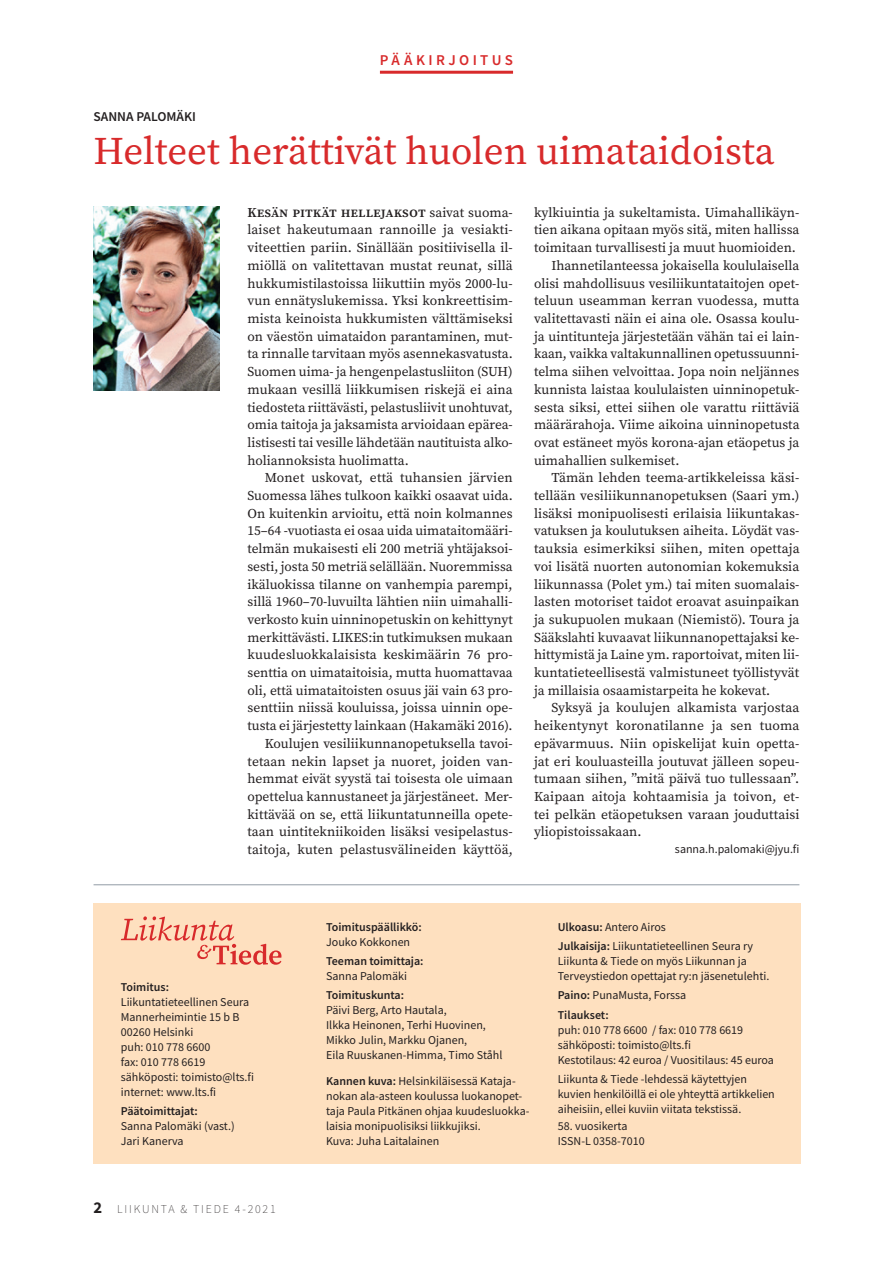
<style>
.page{position:relative;width:893px;height:1263px;background:#fff}
.page>*{position:absolute;margin:0;border:0;box-sizing:border-box;transform-origin:0 0}
.Otsikko_II{font:39px "Source Serif Pro";color:#d82a2b}
.t1{font:700 16.5px "Source Sans Pro";color:#231f20}
.palstaotsikko{font:600 15px "Source Sans Pro";letter-spacing:.225em;color:#d82a2b}
.P_leipis{font:13.5px/17.7px "Source Serif Pro";color:#231f20;text-align:justify}
.P_leipis_1{font:13.5px/17.7px "Source Serif Pro";color:#231f20;text-align:justify}
.krijoittaja_lopussa{font:600 13.5px "Source Sans Pro";color:#231f20}
.apinalaatikko{font:12px/15px "Source Sans Pro";color:#231f20}
.apinalaatikko-2{font:600 12px/15px "Source Sans Pro";letter-spacing:-.07em;color:#231f20}
.loppukredut{font:12px "Source Sans Pro";color:#231f20}
.t2{font:200 12px "Source Sans Pro";letter-spacing:.15em;color:#231f20}
.s1{font-weight:600}
.s2{font-weight:400}
</style>
<div class="page">
<div style="left:94px;top:903px;width:707px;height:260px;background:#fee0bf"></div>
<svg style="left:121px;top:916px;width:160px;height:49px"></svg>
<hr style="left:380px;top:71px;width:133px;height:3px;background:#d82a2b">
<hr style="left:94px;top:884px;width:705px;height:1px;background:#9ea7af">
<img style="left:94px;top:207px;width:125px;height:183px">
<h1 class="palstaotsikko" style="left:380px;top:50px;width:135px">PÄÄKIRJOITUS</h1>
<p class="krijoittaja_lopussa" style="left:94px;top:107px;width:104px">SANNA PALOMÄKI</p>
<h2 class="Otsikko_II" style="left:94px;top:125px;width:682px">Helteet herättivät huolen uimataidoista</h2>
<p class="P_leipis_1" style="left:247px;top:203px;width:267px"><span class="s1">Kesän pitkät hellejaksot</span> saivat suoma&shy;laiset hakeutumaan rannoille ja vesiakti&shy;viteettien pariin. Sinällään positiivisella il&shy;miöllä on valitettavan mustat reunat, sillä hukkumistilastoissa liikuttiin myös 2000-lu&shy;vun ennätyslukemissa. Yksi konkreettisim&shy;mista keinoista hukkumisten välttämiseksi on väestön uimataidon parantaminen, mut&shy;ta rinnalle tarvitaan myös asennekasvatusta.<br>Suomen uima- ja hengenpelastusliiton (SUH) mukaan vesillä liikkumisen riskejä ei aina tiedosteta riittävästi, pelastusliivit unohtuvat, omia taitoja ja jaksamista arvioidaan epärea&shy;listisesti tai vesille lähdetään nautituista alko&shy;holiannoksista huolimatta.</p>
<p class="P_leipis" style="left:247px;top:469px;width:267px;text-indent:17px">Monet uskovat, että tuhansien järvien Suomessa lähes tulkoon kaikki osaavat uida.<br>On kuitenkin arvioitu, että noin kolmannes 15–64 -vuotiasta ei osaa uida uimataitomääri&shy;telmän mukaisesti eli 200 metriä yhtäjaksoi&shy;sesti, josta 50 metriä selällään. Nuoremmissa ikäluokissa tilanne on vanhempia parempi, sillä 1960–70-luvuilta lähtien niin uimahalli&shy;verkosto kuin uinninopetuskin on kehittynyt merkittävästi. LIKES:in tutkimuksen mukaan kuudesluokkalaisista keskimäärin 76 pro&shy;senttia on uimataitoisia, mutta huomattavaa oli, että uimataitoisten osuus jäi vain 63 pro&shy;senttiin niissä kouluissa, joissa uinnin ope&shy;tusta ei järjestetty lainkaan (Hakamäki 2016).</p>
<p class="P_leipis" style="left:247px;top:734px;width:267px;text-indent:17px">Koulujen vesiliikunnanopetuksella tavoi&shy;tetaan nekin lapset ja nuoret, joiden van&shy;hemmat eivät syystä tai toisesta ole uimaan opettelua kannustaneet ja järjestäneet. Mer&shy;kittävää on se, että liikuntatunneilla opete&shy;taan uintitekniikoiden lisäksi vesipelastus&shy;taitoja, kuten pelastusvälineiden käyttöä,</p>
<p class="P_leipis" style="left:534px;top:203px;width:267px">kylkiuintia ja sukeltamista. Uimahallikäyn&shy;tien aikana opitaan myös sitä, miten hallissa toimitaan turvallisesti ja muut huomioiden.</p>
<p class="P_leipis" style="left:534px;top:256px;width:267px;text-indent:17px">Ihannetilanteessa jokaisella koululaisella olisi mahdollisuus vesiliikuntataitojen opet&shy;teluun useamman kerran vuodessa, mutta valitettavasti näin ei aina ole. Osassa koulu&shy;ja uintitunteja järjestetään vähän tai ei lain&shy;kaan, vaikka valtakunnallinen opetussuunni&shy;telma siihen velvoittaa. Jopa noin neljännes kunnista laistaa koululaisten uinninopetuk&shy;sesta siksi, ettei siihen ole varattu riittäviä määrärahoja. Viime aikoina uinninopetusta ovat estäneet myös korona-ajan etäopetus ja uimahallien sulkemiset.</p>
<p class="P_leipis" style="left:534px;top:469px;width:267px;text-indent:17px">Tämän lehden teema-artikkeleissa käsi&shy;tellään vesiliikunnanopetuksen (Saari ym.) lisäksi monipuolisesti erilaisia liikuntakas&shy;vatuksen ja koulutuksen aiheita. Löydät vas&shy;tauksia esimerkiksi siihen, miten opettaja voi lisätä nuorten autonomian kokemuksia liikunnassa (Polet ym.) tai miten suomalais&shy;lasten motoriset taidot eroavat asuinpaikan ja sukupuolen mukaan (Niemistö). Toura ja Sääkslahti kuvaavat liikunnanopettajaksi ke&shy;hittymistä ja Laine ym. raportoivat, miten lii&shy;kuntatieteellisestä valmistuneet työllistyvät ja millaisia osaamistarpeita he kokevat.</p>
<p class="P_leipis" style="left:534px;top:699px;width:267px;text-indent:17px">Syksyä ja koulujen alkamista varjostaa heikentynyt koronatilanne ja sen tuoma epävarmuus. Niin opiskelijat kuin opetta&shy;jat eri kouluasteilla joutuvat jälleen sopeu&shy;tumaan siihen, ”mitä päivä tuo tullessaan”.<br>Kaipaan aitoja kohtaamisia ja toivon, et&shy;tei pelkän etäopetuksen varaan jouduttaisi yliopistoissakaan.</p>
<p class="loppukredut" style="left:675px;top:842px;width:126px">sanna.h.palomaki@jyu.fi</p>
<p class="apinalaatikko-2" style="left:121px;top:979px;width:50px">Toimitus:</p>
<p class="apinalaatikko" style="left:121px;top:994px;width:130px">Liikuntatieteellinen Seura</p>
<p class="apinalaatikko" style="left:121px;top:1009px;width:120px">Mannerheimintie 15 b B</p>
<p class="apinalaatikko" style="left:121px;top:1024px;width:74px">00260 Helsinki</p>
<p class="apinalaatikko" style="left:121px;top:1039px;width:91px">puh: 010 778 6600</p>
<p class="apinalaatikko" style="left:121px;top:1054px;width:86px">fax: 010 778 6619</p>
<p class="apinalaatikko" style="left:121px;top:1069px;width:135px">sähköposti: toimisto@lts.fi</p>
<p class="apinalaatikko" style="left:121px;top:1084px;width:97px">internet: www.lts.fi</p>
<p class="apinalaatikko" style="left:121px;top:1103px;width:115px"><span class="s1">Päätoimittajat:<br></span>Sanna Palomäki (vast.)</p>
<p class="apinalaatikko" style="left:121px;top:1133px;width:64px">Jari Kanerva</p>
<p class="t1" style="left:94px;top:1197px;width:10px">2</p>
<p class="t2" style="left:117px;top:1202px;width:160px">LIIKUNTA &amp; TIEDE 4-2021</p>
<p class="apinalaatikko-2" style="left:326px;top:919px;width:97px">Toimituspäällikkö:<br><span class="s2">Jouko Kokkonen</span></p>
<p class="apinalaatikko-2" style="left:326px;top:953px;width:99px">Teeman toimittaja:</p>
<p class="apinalaatikko" style="left:326px;top:969px;width:82px">Sanna Palomäki</p>
<p class="apinalaatikko" style="left:326px;top:988px;width:178px"><span class="s1">Toimituskunta:<br></span>Päivi Berg, Arto Hautala,<br>Ilkka Heinonen, Terhi Huovinen,<br>Mikko Julin, Markku Ojanen,<br>Eila Ruuskanen-Himma, Timo Ståhl</p>
<p class="apinalaatikko" style="left:326px;top:1073px;width:205px"><span class="s1">Kannen kuva:</span> Helsinkiläisessä Kataja&shy;nokan ala-asteen koulussa luokanopet&shy;taja Paula Pitkänen ohjaa kuudesluokka&shy;laisia monipuolisiksi liikkujiksi.<br>Kuva: Juha Laitalainen</p>
<p class="apinalaatikko" style="left:558px;top:919px;width:110px"><span class="s1">Ulkoasu:</span> Antero Airos</p>
<p class="apinalaatikko" style="left:558px;top:939px;width:197px"><span class="s1">Julkaisija:</span> Liikuntatieteellinen Seura ry</p>
<p class="apinalaatikko" style="left:558px;top:954px;width:213px">Liikunta &amp; Tiede on myös Liikunnan ja<br>Terveystiedon opettajat ry:n jäsenetulehti.</p>
<p class="apinalaatikko" style="left:558px;top:988px;width:130px"><span class="s1">Paino:</span> PunaMusta, Forssa</p>
<p class="apinalaatikko-2" style="left:558px;top:1007px;width:52px">Tilaukset:</p>
<p class="apinalaatikko" style="left:558px;top:1022px;width:187px">puh: 010 778 6600 / fax: 010 778 6619</p>
<p class="apinalaatikko" style="left:558px;top:1037px;width:135px">sähköposti: toimisto@lts.fi</p>
<p class="apinalaatikko" style="left:558px;top:1052px;width:218px">Kestotilaus: 42 euroa / Vuositilaus: 45 euroa</p>
<p class="apinalaatikko" style="left:558px;top:1071px;width:219px">Liikunta &amp; Tiede -lehdessä käytettyjen kuvien henkilöillä ei ole yhteyttä artikkelien aiheisiin, ellei kuviin viitata tekstissä.</p>
<p class="apinalaatikko" style="left:558px;top:1118px;width:71px">58. vuosikerta</p>
<p class="apinalaatikko" style="left:558px;top:1133px;width:88px">ISSN-L 0358-7010</p>
</div>
